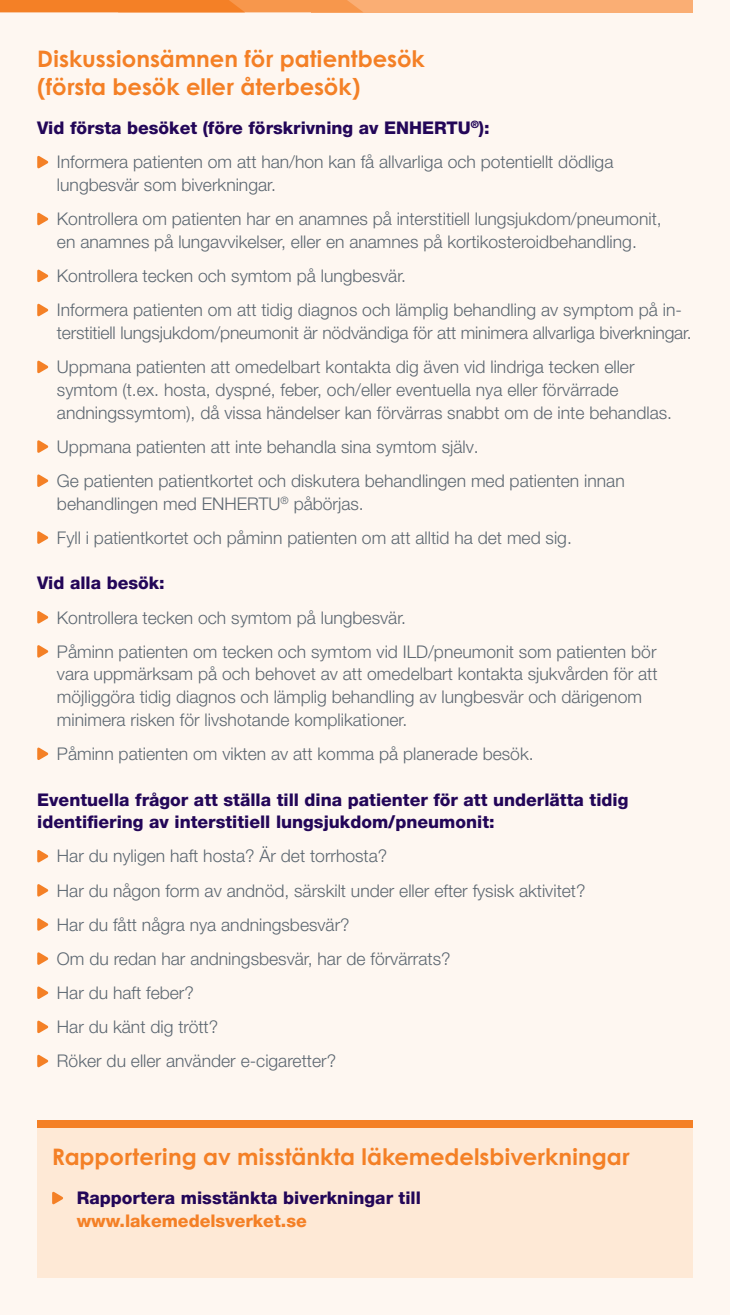
<style>
.page{position:relative;width:730px;height:1315px;background:#fff}
.page>*{position:absolute;margin:0;border:0;box-sizing:border-box;transform-origin:0 0}
.t1{font:700 22.75px/28px "Century Gothic";color:#f48026}
.t2{font:300 17.5px/34.1px "Helvetica Neue LT Pro";color:#5c6771}
.t3{font:800 17.5px/22.8px "Helvetica Neue LT Pro";color:#230658}
.t4{font:800 17.5px "Helvetica Neue LT Pro";color:#f48026}
.s1{font-weight:800;color:#230658}
</style>
<div class="page">
<div style="left:0;top:0;width:729px;height:1315px;background:#fef7f1"></div>
<div style="left:311px;top:0;width:381px;height:12px;background:#faae74"></div>
<svg style="left:0;top:0;width:363px;height:12px;background:#f58834"></svg>
<div style="left:37px;top:1124px;width:655px;height:153px;background:#fee9d6"></div>
<svg style="left:37px;top:155px;width:11px;height:14px"></svg>
<svg style="left:37px;top:212px;width:11px;height:14px"></svg>
<svg style="left:37px;top:269px;width:11px;height:13px"></svg>
<svg style="left:37px;top:303px;width:11px;height:14px"></svg>
<svg style="left:37px;top:360px;width:11px;height:13px"></svg>
<svg style="left:37px;top:440px;width:11px;height:13px"></svg>
<svg style="left:37px;top:474px;width:11px;height:13px"></svg>
<svg style="left:37px;top:531px;width:11px;height:13px"></svg>
<svg style="left:37px;top:611px;width:11px;height:13px"></svg>
<svg style="left:37px;top:645px;width:11px;height:13px"></svg>
<svg style="left:37px;top:747px;width:11px;height:13px"></svg>
<svg style="left:37px;top:850px;width:11px;height:13px"></svg>
<svg style="left:37px;top:884px;width:11px;height:13px"></svg>
<svg style="left:37px;top:918px;width:11px;height:13px"></svg>
<svg style="left:37px;top:952px;width:11px;height:13px"></svg>
<svg style="left:37px;top:986px;width:11px;height:13px"></svg>
<svg style="left:37px;top:1020px;width:11px;height:13px"></svg>
<svg style="left:37px;top:1054px;width:11px;height:13px"></svg>
<svg style="left:52px;top:1191px;width:11px;height:13px"></svg>
<div style="left:37px;top:1120px;width:655px;height:8px;background:#f48026"></div>
<h1 class="t1" style="left:37px;top:44px;width:389px">Diskussionsämnen för patientbesök (första besök eller återbesök)</h1>
<p class="t2" style="left:57px;top:111px;width:557px;text-indent:-20px"><span class="s1">Vid första besöket (före förskrivning av ENHERTU</span><sup>®</sup><span class="s1">):<br></span>Informera patienten om att han/hon kan få allvarliga och potentiellt dödliga</p>
<p class="t2" style="left:57px;top:167px;width:606px">lungbesvär som biverkningar.<br>Kontrollera om patienten har en anamnes på interstitiell lungsjukdom/pneumonit,</p>
<p class="t2" style="left:57px;top:224px;width:626px">en anamnes på lungavvikelser, eller en anamnes på kortikosteroidbehandling.<br>Kontrollera tecken och symtom på lungbesvär.<br>Informera patienten om att tidig diagnos och lämplig behandling av symptom på in-</p>
<p class="t2" style="left:57px;top:315px;width:636px">terstitiell lungsjukdom/pneumonit är nödvändiga för att minimera allvarliga biverkningar.<br>Uppmana patienten att omedelbart kontakta dig även vid lindriga tecken eller</p>
<p class="t2" style="left:57px;top:378px;width:616px;line-height:22.8px">symtom (t.ex. hosta, dyspné, feber, och/eller eventuella nya eller förvärrade andningssymtom), då vissa händelser kan förvärras snabbt om de inte behandlas.</p>
<p class="t2" style="left:57px;top:429px;width:569px">Uppmana patienten att inte behandla sina symtom själv.<br>Ge patienten patientkortet och diskutera behandlingen med patienten innan</p>
<p class="t2" style="left:57px;top:486px;width:516px">behandlingen med ENHERTU<sup>®</sup> påbörjas.<br>Fyll i patientkortet och påminn patienten om att alltid ha det med sig.</p>
<p class="t3" style="left:37px;top:572px;width:129px">Vid alla besök:</p>
<p class="t2" style="left:57px;top:600px;width:600px">Kontrollera tecken och symtom på lungbesvär.<br>Påminn patienten om tecken och symtom vid ILD/pneumonit som patienten bör</p>
<p class="t2" style="left:57px;top:662px;width:602px;line-height:22.8px">vara uppmärksam på och behovet av att omedelbart kontakta sjukvården för att möjliggöra tidig diagnos och lämplig behandling av lungbesvär och därigenom minimera risken för livshotande komplikationer.</p>
<p class="t2" style="left:57px;top:736px;width:478px">Påminn patienten om vikten av att komma på planerade besök.</p>
<p class="t3" style="left:37px;top:788px;width:592px">Eventuella frågor att ställa till dina patienter för att underlätta tidig identifiering av interstitiell lungsjukdom/pneumonit:</p>
<p class="t2" style="left:57px;top:839px;width:530px">Har du nyligen haft hosta? Är det torrhosta?<br>Har du någon form av andnöd, särskilt under eller efter fysisk aktivitet?<br>Har du fått några nya andningsbesvär?<br>Om du redan har andningsbesvär, har de förvärrats?<br>Har du haft feber?<br>Har du känt dig trött?<br>Röker du eller använder e-cigaretter?</p>
<h1 class="t1" style="left:52px;top:1141px;width:579px">Rapportering av misstänkta läkemedelsbiverkningar</h1>
<p class="t3" style="left:77px;top:1186px;width:345px">Rapportera misstänkta biverkningar till</p>
<p class="t4" style="left:77px;top:1210px;width:231px">www.lakemedelsverket.se</p>
</div>
